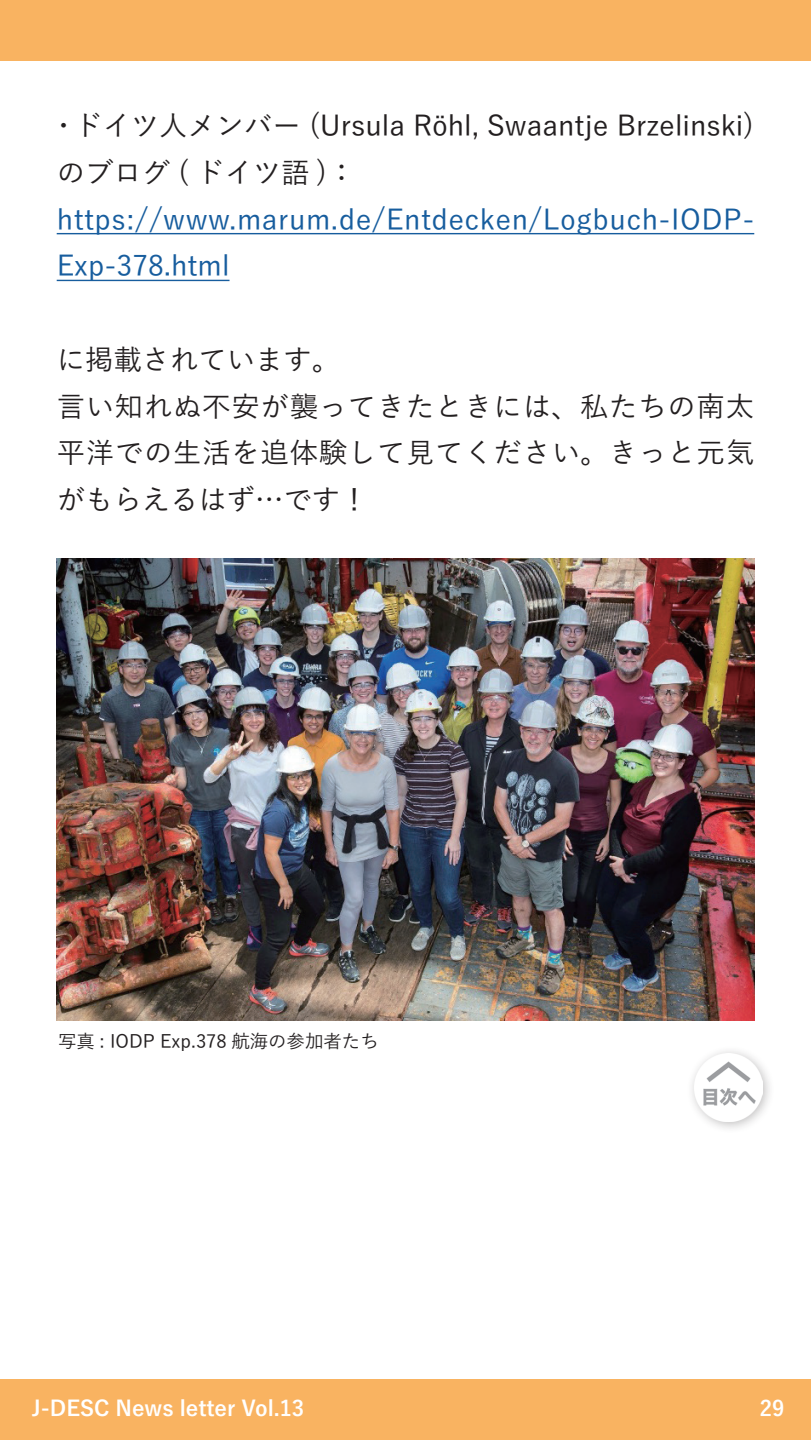
<style>
.page{position:relative;width:811px;height:1440px;background:#fff}
.page>*{position:absolute;margin:0;border:0;box-sizing:border-box;transform-origin:0 0}
.t1{font:500 28.4px/46.8px "Yu Go";letter-spacing:.025em;color:#231f20}
.t2{font:500 28.4px/46.8px "Yu Go";letter-spacing:.02em;color:#175d9e}
.t3{font:500 28.4px/46.8px "Yu Go";color:#231f20}
.t4{font:700 21.2px "Yu Go";color:#fff}
.t5{font:500 18.4px "Yu Go";color:#231f20}
</style>
<div class="page">
<div style="left:0;top:0;width:811px;height:60px;background:#f9b361"></div>
<div style="left:0;top:1380px;width:811px;height:60px;background:#f9b361"></div>
<hr style="left:57px;top:233px;width:697px;height:1px;background:#175d9e">
<hr style="left:57px;top:280px;width:172px;height:1px;background:#175d9e">
<div style="left:685px;top:1045px;width:90px;height:90px;background:#231f20;opacity:.3"></div>
<img style="left:694px;top:1054px;width:68px;height:68px">
<img style="left:57px;top:559px;width:697px;height:461px">
<p class="t3" style="left:50px;top:99px;width:706px">・ドイツ人メンバー (Ursula Röhl, Swaantje Brzelinski)のブログ ( ドイツ語 )：</p>
<p class="t2" style="left:57px;top:192px;width:699px">https://www.marum.de/Entdecken/Logbuch-IODP-<br>Exp-378.html</p>
<p class="t1" style="left:57px;top:332px;width:699px">に掲載されています。<br>言い知れぬ不安が襲ってきたときには、私たちの南太平洋での生活を追体験して見てください。きっと元気がもらえるはず…です！</p>
<p class="t5" style="left:58px;top:1024px;width:322px">写真 : IODP Exp.378 航海の参加者たち</p>
<p class="t4" style="left:32px;top:1397px;width:274px">J-DESC News letter Vol.13</p>
<p class="t4" style="left:760px;top:1396px;width:26px">29</p>
</div>
